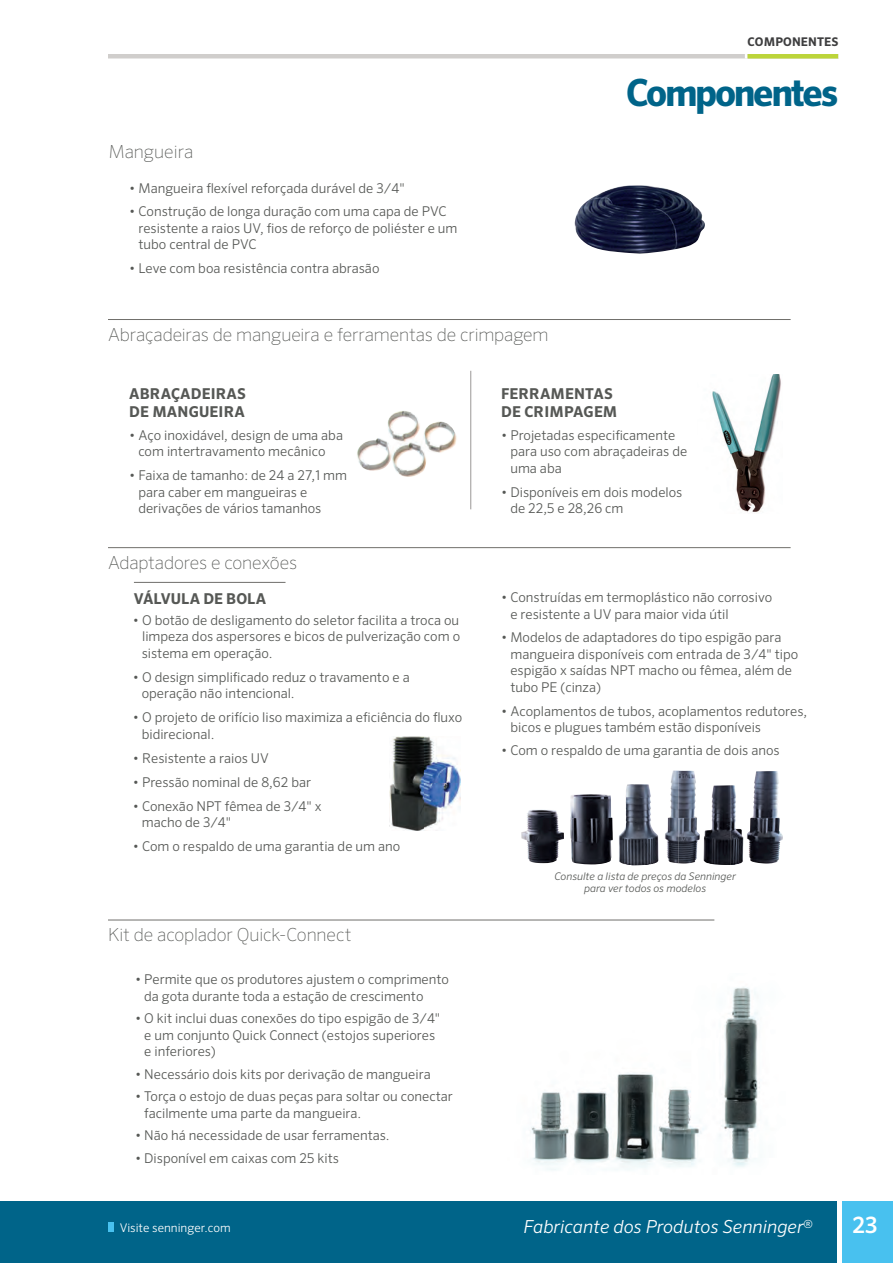
<style>
.page{position:relative;width:893px;height:1263px;background:#fff}
.page>*{position:absolute;margin:0;border:0;box-sizing:border-box;transform-origin:0 0}
.t1{font:700 37.5px "Sero Pro";letter-spacing:-.06em;color:#006489}
.t2{font:500 22.5px "Sero Pro";color:#fff}
.t3{font:100 18px "Sero Pro";letter-spacing:-.005em;color:#565855}
.t4{font:italic 300 18px "Sero Pro";color:#fff}
.t5{font:700 15px/18px "Sero Pro";letter-spacing:.01em;color:#565855}
.t6{font:300 13.5px/16.5px "Sero Pro";color:#565855}
.t7{font:300 12px "Sero Pro";color:#fff}
.t8{font:700 12px "Sero Pro";letter-spacing:.01em;color:#3e3e3f}
.t9{font:italic 300 10.5px/12px "Sero Pro";color:#565855;text-align:center}
.s1{font-style:normal}
</style>
<div class="page">
<div style="left:108px;top:54px;width:731px;height:5px;background:#d0cecc"></div>
<hr style="left:0;top:1201px;width:2px;height:62px;background:#006489">
<div style="left:2px;top:1201px;width:835px;height:62px;background:#006489"></div>
<div style="left:108px;top:1222px;width:6px;height:10px;background:#48c1ef"></div>
<div style="left:842px;top:1201px;width:51px;height:62px;background:#48c1ef"></div>
<svg style="left:745px;top:54px;width:3px;height:5px"></svg>
<div style="left:748px;top:54px;width:90px;height:5px;background:#bcd539"></div>
<img style="left:574px;top:185px;width:131px;height:69px">
<img style="left:712px;top:375px;width:69px;height:137px">
<img style="left:357px;top:411px;width:100px;height:66px">
<img style="left:527px;top:795px;width:47px;height:23px">
<img style="left:574px;top:794px;width:52px;height:24px">
<img style="left:626px;top:771px;width:153px;height:47px">
<img style="left:521px;top:818px;width:262px;height:47px">
<img style="left:389px;top:736px;width:72px;height:95px">
<hr style="left:108px;top:319px;width:683px;height:1px;background:#706f6b">
<hr style="left:108px;top:547px;width:683px;height:1px;background:#706f6b">
<hr style="left:134px;top:582px;width:152px;height:1px;background:#706f6b">
<hr style="left:470px;top:371px;width:1px;height:138px;background:#9b9896">
<hr style="left:108px;top:920px;width:606px;height:1px;background:#706f6b">
<img style="left:531px;top:987px;width:229px;height:183px">
<p class="t8" style="left:748px;top:34px;width:92px">COMPONENTES</p>
<h3 class="t3" style="left:109px;top:141px;width:86px">Mangueira</h3>
<p class="t6" style="left:129px;top:180px;width:277px">• Mangueira flexível reforçada durável de 3/4"</p>
<p class="t6" style="left:139px;top:203px;width:320px;text-indent:-9px">• Construção de longa duração com uma capa de PVC resistente a raios UV, fios de reforço de poliéster e um tubo central de PVC</p>
<p class="t6" style="left:129px;top:260px;width:252px">• Leve com boa resistência contra abrasão</p>
<h3 class="t3" style="left:108px;top:324px;width:442px">Abraçadeiras de mangueira e ferramentas de crimpagem</h3>
<h1 class="t1" style="left:626px;top:70px;width:214px">Componentes</h1>
<p class="t5" style="left:129px;top:384px;width:118px">ABRAÇADEIRAS<br>DE MANGUEIRA</p>
<p class="t6" style="left:138px;top:427px;width:206px;text-indent:-9px">• Aço inoxidável, design de uma aba com intertravamento mecânico</p>
<p class="t6" style="left:138px;top:467px;width:210px;text-indent:-9px">• Faixa de tamanho: de 24 a 27,1 mm para caber em mangueiras e derivações de vários tamanhos</p>
<h3 class="t3" style="left:108px;top:552px;width:191px">Adaptadores e conexões</h3>
<p class="t5" style="left:134px;top:589px;width:134px">VÁLVULA DE BOLA</p>
<p class="t6" style="left:142px;top:611px;width:320px;text-align:justify;text-indent:-9px">• O botão de desligamento do seletor facilita a troca ou limpeza dos aspersores e bicos de pulverização com o sistema em operação.</p>
<p class="t6" style="left:142px;top:668px;width:269px;text-indent:-9px">• O design simplificado reduz o travamento e a operação não intencional.</p>
<p class="t6" style="left:142px;top:709px;width:322px;text-indent:-9px">• O projeto de orifício liso maximiza a eficiência do fluxo bidirecional.</p>
<p class="t6" style="left:133px;top:749px;width:138px">• Resistente a raios UV</p>
<p class="t6" style="left:133px;top:773px;width:180px">• Pressão nominal de 8,62 bar</p>
<p class="t6" style="left:142px;top:797px;width:181px;text-indent:-9px">• Conexão NPT fêmea de 3/4" x macho de 3/4"</p>
<p class="t6" style="left:133px;top:838px;width:269px">• Com o respaldo de uma garantia de um ano</p>
<h3 class="t3" style="left:108px;top:924px;width:245px">Kit de acoplador Quick-Connect</h3>
<p class="t6" style="left:144px;top:971px;width:306px;text-indent:-9px">• Permite que os produtores ajustem o comprimento da gota durante toda a estação de crescimento</p>
<p class="t6" style="left:144px;top:1010px;width:297px;text-indent:-9px">• O kit inclui duas conexões do tipo espigão de 3/4" e um conjunto Quick Connect (estojos superiores e inferiores)</p>
<p class="t6" style="left:135px;top:1065px;width:297px">• Necessário dois kits por derivação de mangueira</p>
<p class="t6" style="left:144px;top:1088px;width:310px;text-indent:-9px">• Torça o estojo de duas peças para soltar ou conectar facilmente uma parte da mangueira.</p>
<p class="t6" style="left:135px;top:1127px;width:256px">• Não há necessidade de usar ferramentas.</p>
<p class="t6" style="left:135px;top:1149px;width:205px">• Disponível em caixas com 25 kits</p>
<p class="t5" style="left:501px;top:384px;width:118px">FERRAMENTAS<br>DE CRIMPAGEM</p>
<p class="t6" style="left:510px;top:427px;width:178px;text-indent:-9px">• Projetadas especificamente para uso com abraçadeiras de uma aba</p>
<p class="t6" style="left:510px;top:484px;width:173px;text-indent:-9px">• Disponíveis em dois modelos de 22,5 e 28,26 cm</p>
<p class="t6" style="left:510px;top:589px;width:263px;text-indent:-9px">• Construídas em termoplástico não corrosivo e resistente a UV para maior vida útil</p>
<p class="t6" style="left:510px;top:629px;width:289px;text-indent:-9px">• Modelos de adaptadores do tipo espigão para mangueira disponíveis com entrada de 3/4" tipo espigão x saídas NPT macho ou fêmea, além de tubo PE (cinza)</p>
<p class="t6" style="left:510px;top:702px;width:298px;text-indent:-9px">• Acoplamentos de tubos, acoplamentos redutores, bicos e plugues também estão disponíveis</p>
<p class="t6" style="left:501px;top:742px;width:280px">• Com o respaldo de uma garantia de dois anos</p>
<p class="t9" style="left:554px;top:870px;width:183px">Consulte a lista de preços da Senninger para ver todos os modelos</p>
<p class="t7" style="left:120px;top:1220px;width:113px">Visite senninger.com</p>
<h3 class="t4" style="left:524px;top:1216px;width:291px">Fabricante dos Produtos Senninger<span class="s1">®</span></h3>
<h2 class="t2" style="left:852px;top:1211px;width:27px">23</h2>
</div>
